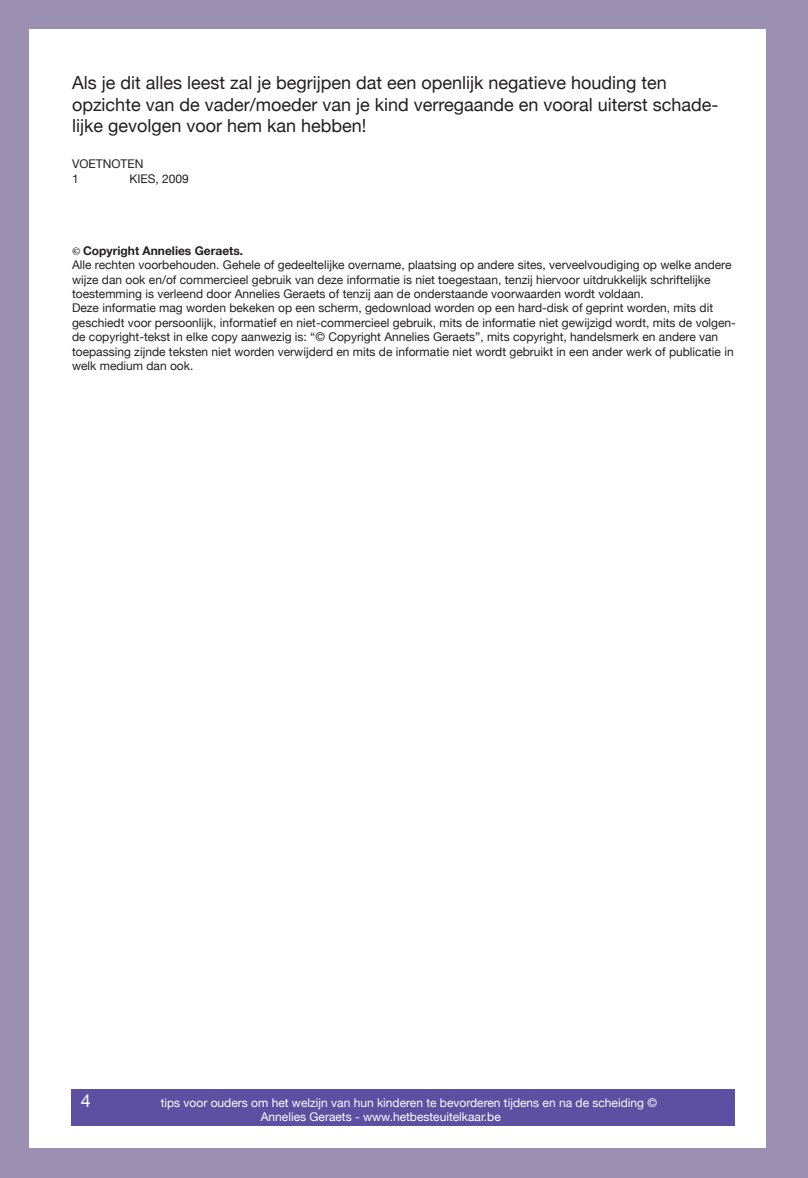
<style>
.page{position:relative;width:808px;height:1178px;background:#9b90b1}
.page>*{position:absolute;margin:0;border:0;box-sizing:border-box;transform-origin:0 0}
.t1{font:18px/21.6px "Helvetica Neue";color:#231f20}
.t2{font:18px "Helvetica Neue";color:#fff}
.Endnote_text{font:12px/14.4px "Helvetica Neue";color:#231f20}
.t3{font:12px/14.4px "Helvetica Neue";color:#fff}
.t4{font:700 12px "Helvetica Neue";color:#231f20}
.s1{font-family:"Minion Pro"}
</style>
<div class="page">
<div style="left:29px;top:30px;width:736px;height:1118px;background:#fff"></div>
<div style="left:71px;top:1089px;width:663px;height:36px;background:#5d4fa1"></div>
<p class="t1" style="left:72px;top:73px;width:648px">Als je dit alles leest zal je begrijpen dat een openlijk negatieve houding ten opzichte van de vader/moeder van je kind verregaande en vooral uiterst schade-</p>
<p class="t1" style="left:72px;top:116px;width:296px">lijke gevolgen voor hem kan hebben!</p>
<p class="Endnote_text" style="left:72px;top:158px;width:73px">VOETNOTEN</p>
<p class="Endnote_text" style="left:72px;top:172px;width:8px">1</p>
<p class="Endnote_text" style="left:129px;top:172px;width:61px">KIES, 2009</p>
<p class="t4" style="left:72px;top:241px;width:173px"><span class="s1">©</span> Copyright Annelies Geraets.</p>
<p class="Endnote_text" style="left:72px;top:258px;width:661px">Alle rechten voorbehouden. Gehele of gedeeltelijke overname, plaatsing op andere sites, verveelvoudiging op welke andere wijze dan ook en/of commercieel gebruik van deze informatie is niet toegestaan, tenzij hiervoor uitdrukkelijk schriftelijke toestemming is verleend door Annelies Geraets of tenzij aan de onderstaande voorwaarden wordt voldaan.</p>
<p class="Endnote_text" style="left:72px;top:302px;width:665px">Deze informatie mag worden bekeken op een scherm, gedownload worden op een hard-disk of geprint worden, mits dit geschiedt voor persoonlijk, informatief en niet-commercieel gebruik, mits de informatie niet gewijzigd wordt, mits de volgen&shy;de copyright-tekst in elke copy aanwezig is: “© Copyright Annelies Geraets”, mits copyright, handelsmerk en andere van toepassing zijnde teksten niet worden verwijderd en mits de informatie niet wordt gebruikt in een ander werk of publicatie in welk medium dan ook.</p>
<h1 class="t2" style="left:81px;top:1087px;width:12px">4</h1>
<p class="t3" style="left:261px;top:1096px;width:398px;text-indent:-100px">tips voor ouders om het welzijn van hun kinderen te bevorderen tijdens en na de scheiding ©<br>Annelies Geraets - www.hetbesteuitelkaar.be</p>
</div>
